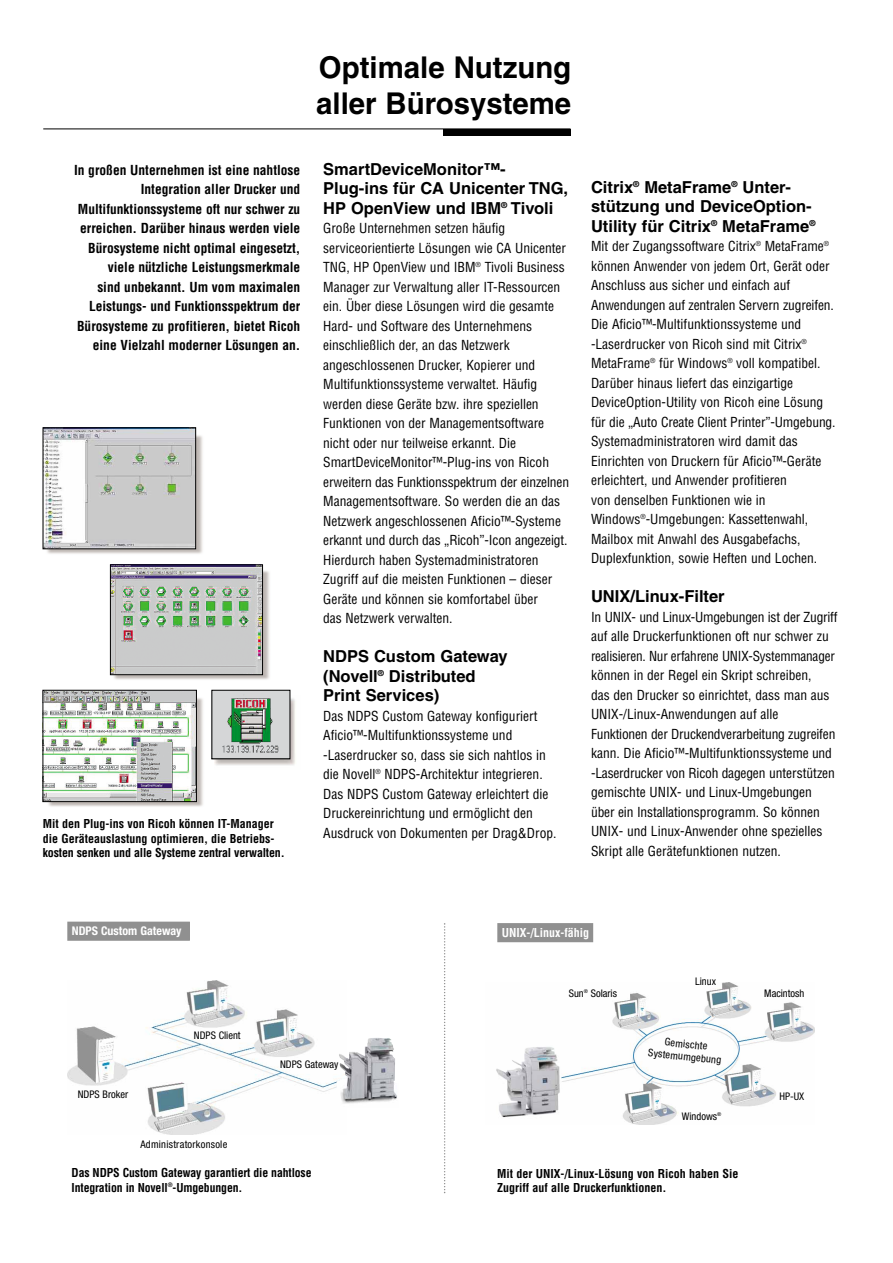
<style>
.page{position:relative;width:893px;height:1263px;background:#fff}
.page>*{position:absolute;margin:0;border:0;box-sizing:border-box;transform-origin:0 0}
.t1{font:700 30px/36px "Helvetica";color:#000}
.t2{font:700 16.5px/19.5px "Helvetica";color:#000}
.t3{font:condensed 13.5px/19.5px "Helvetica";color:#000}
.t4{font:700 condensed 13.5px/19.5px "Helvetica";color:#000;text-align:right}
.t5{font:700 condensed 12px/14.4px "Helvetica";color:#000}
.t6{font:700 condensed 12px "Helvetica Neue LT Std";color:#fff}
.t7{font:700 condensed 12px "Helvetica";color:#fff}
.t8{font:condensed 10.5px/12.6px "Helvetica Neue LT Std";color:#000;text-align:center}
.t9{font:condensed 10.5px "Helvetica Neue LT Std";letter-spacing:.025em;color:#000}
</style>
<div class="page">
<img style="left:42px;top:689px;width:161px;height:118px">
<img style="left:42px;top:434px;width:161px;height:120px">
<img style="left:215px;top:695px;width:80px;height:70px">
<img style="left:45px;top:429px;width:149px;height:118px">
<div style="left:43px;top:427px;width:153px;height:122px;border:1px solid #000"></div>
<img style="left:45px;top:692px;width:150px;height:108px">
<div style="left:43px;top:690px;width:154px;height:112px;border:1px solid #000"></div>
<img style="left:213px;top:692px;width:75px;height:65px">
<div style="left:211px;top:690px;width:79px;height:69px;border:1px solid #000"></div>
<img style="left:111px;top:568px;width:159px;height:112px">
<img style="left:112px;top:566px;width:149px;height:107px">
<div style="left:110px;top:564px;width:153px;height:111px;border:1px solid #000"></div>
<img style="left:67px;top:980px;width:270px;height:155px">
<img style="left:563px;top:982px;width:252px;height:143px">
<img style="left:496px;top:1047px;width:67px;height:71px">
<img style="left:337px;top:1038px;width:60px;height:66px">
<hr style="left:43px;top:129px;width:528px;height:1px;background:#000">
<div style="left:443px;top:129px;width:128px;height:6px;background:#000"></div>
<svg style="left:444px;top:923px;width:1px;height:270px"></svg>
<div style="left:68px;top:922px;width:121px;height:18px;background:#909090"></div>
<div style="left:67px;top:922px;width:123px;height:19px;border:2px solid #909090"></div>
<div style="left:498px;top:924px;width:94px;height:17px;background:#909090"></div>
<div style="left:497px;top:923px;width:96px;height:19px;border:2px solid #909090"></div>
<h1 class="t1" style="left:316px;top:53px;width:257px">Optimale Nutzung aller Bürosysteme</h1>
<p class="t4" style="left:74px;top:161px;width:228px">In großen Unternehmen ist eine nahtlose Integration aller Drucker und Multifunktionssysteme oft nur schwer zu erreichen. Darüber hinaus werden viele Bürosysteme nicht optimal eingesetzt, viele nützliche Leistungsmerkmale<br>sind unbekannt. Um vom maximalen Leistungs- und Funktionsspektrum der Bürosysteme zu profitieren, bietet Ricoh eine Vielzahl moderner Lösungen an.</p>
<p class="t2" style="left:323px;top:161px;width:246px">SmartDeviceMonitor™-<br>Plug-ins für CA Unicenter TNG,<br>HP OpenView und IBM<sup>®</sup> Tivoli</p>
<p class="t3" style="left:323px;top:220px;width:247px">Große Unternehmen setzen häufig serviceorientierte Lösungen wie CA Unicenter TNG, HP OpenView und IBM<sup>®</sup> Tivoli Business Manager zur Verwaltung aller IT-Ressourcen ein. Über diese Lösungen wird die gesamte Hard- und Software des Unternehmens einschließlich der, an das Netzwerk angeschlossenen Drucker, Kopierer und Multifunktionssysteme verwaltet. Häufig werden diese Geräte bzw. ihre speziellen Funktionen von der Managementsoftware nicht oder nur teilweise erkannt. Die SmartDeviceMonitor™-Plug-ins von Ricoh erweitern das Funktionsspektrum der einzelnen Managementsoftware. So werden die an das Netzwerk angeschlossenen Aficio™-Systeme erkannt und durch das „Ricoh”-Icon angezeigt.<br>Hierdurch haben Systemadministratoren Zugriff auf die meisten Funktionen – dieser Geräte und können sie komfortabel über<br>das Netzwerk verwalten.</p>
<p class="t2" style="left:323px;top:648px;width:186px">NDPS Custom Gateway (Novell<sup>®</sup> Distributed<br>Print Services)</p>
<p class="t3" style="left:323px;top:707px;width:235px">Das NDPS Custom Gateway konfiguriert Aficio™-Multifunktionssysteme und -Laserdrucker so, dass sie sich nahtlos in die Novell<sup>®</sup> NDPS-Architektur integrieren.<br>Das NDPS Custom Gateway erleichtert die Druckereinrichtung und ermöglicht den Ausdruck von Dokumenten per Drag&amp;Drop.</p>
<p class="t5" style="left:43px;top:818px;width:243px">Mit den Plug-ins von Ricoh können IT-Manager die Geräteauslastung optimieren, die Betriebs&shy;kosten senken und alle Systeme zentral verwalten.</p>
<p class="t2" style="left:591px;top:179px;width:226px">Citrix<sup>®</sup> MetaFrame<sup>®</sup> Unter&shy;stützung und DeviceOption-<br>Utility für Citrix<sup>®</sup> MetaFrame<sup>®</sup></p>
<p class="t3" style="left:591px;top:237px;width:246px">Mit der Zugangssoftware Citrix<sup>®</sup> MetaFrame<sup>® </sup>können Anwender von jedem Ort, Gerät oder Anschluss aus sicher und einfach auf Anwendungen auf zentralen Servern zugreifen.<br>Die Aficio™-Multifunktionssysteme und -Laserdrucker von Ricoh sind mit Citrix<sup>® </sup>MetaFrame<sup>®</sup> für Windows<sup>®</sup> voll kompatibel.<br>Darüber hinaus liefert das einzigartige DeviceOption-Utility von Ricoh eine Lösung für die „Auto Create Client Printer”-Umgebung.<br>Systemadministratoren wird damit das Einrichten von Druckern für Aficio™-Geräte erleichtert, und Anwender profitieren<br>von denselben Funktionen wie in Windows<sup>®</sup>-Umgebungen: Kassettenwahl, Mailbox mit Anwahl des Ausgabefachs, Duplexfunktion, sowie Heften und Lochen.</p>
<p class="t2" style="left:591px;top:588px;width:135px">UNIX/Linux-Filter</p>
<p class="t3" style="left:591px;top:608px;width:248px">In UNIX- und Linux-Umgebungen ist der Zugriff auf alle Druckerfunktionen oft nur schwer zu realisieren. Nur erfahrene UNIX-Systemmanager können in der Regel ein Skript schreiben,<br>das den Drucker so einrichtet, dass man aus UNIX-/Linux-Anwendungen auf alle Funktionen der Druckendverarbeitung zugreifen kann. Die Aficio™-Multifunktionssysteme und -Laserdrucker von Ricoh dagegen unterstützen gemischte UNIX- und Linux-Umgebungen über ein Installationsprogramm. So können UNIX- und Linux-Anwender ohne spezielles Skript alle Gerätefunktionen nutzen.</p>
<p class="t6" style="left:72px;top:926px;width:111px">NDPS Custom Gateway</p>
<p class="t8" style="left:78px;top:1089px;width:52px">NDPS Broker</p>
<p class="t8" style="left:194px;top:1030px;width:48px">NDPS Client</p>
<p class="t9" style="left:140px;top:1141px;width:88px">Administratorkonsole</p>
<p class="t8" style="left:280px;top:1059px;width:60px">NDPS Gateway</p>
<p class="t5" style="left:72px;top:1167px;width:242px">Das NDPS Custom Gateway garantiert die nahtlose<br>Integration in Novell<sup>®</sup>-Umgebungen.</p>
<p class="t7" style="left:502px;top:927px;width:89px">UNIX-/Linux-fähig</p>
<p class="t8" style="left:569px;top:988px;width:50px">Sun<sup>®</sup> Solaris</p>
<p class="t8" style="left:695px;top:976px;width:22px">Linux</p>
<p class="t8" style="left:650px;top:1035px;width:75px;rotate:6deg">Gemischte<br>Systemumgebung</p>
<p class="t8" style="left:682px;top:1110px;width:41px">Windows<sup>®</sup></p>
<p class="t5" style="left:497px;top:1167px;width:243px">Mit der UNIX-/Linux-Lösung von Ricoh haben Sie<br>Zugriff auf alle Druckerfunktionen.</p>
<p class="t8" style="left:764px;top:988px;width:42px">Macintosh</p>
<p class="t8" style="left:779px;top:1091px;width:26px">HP-UX</p>
</div>
